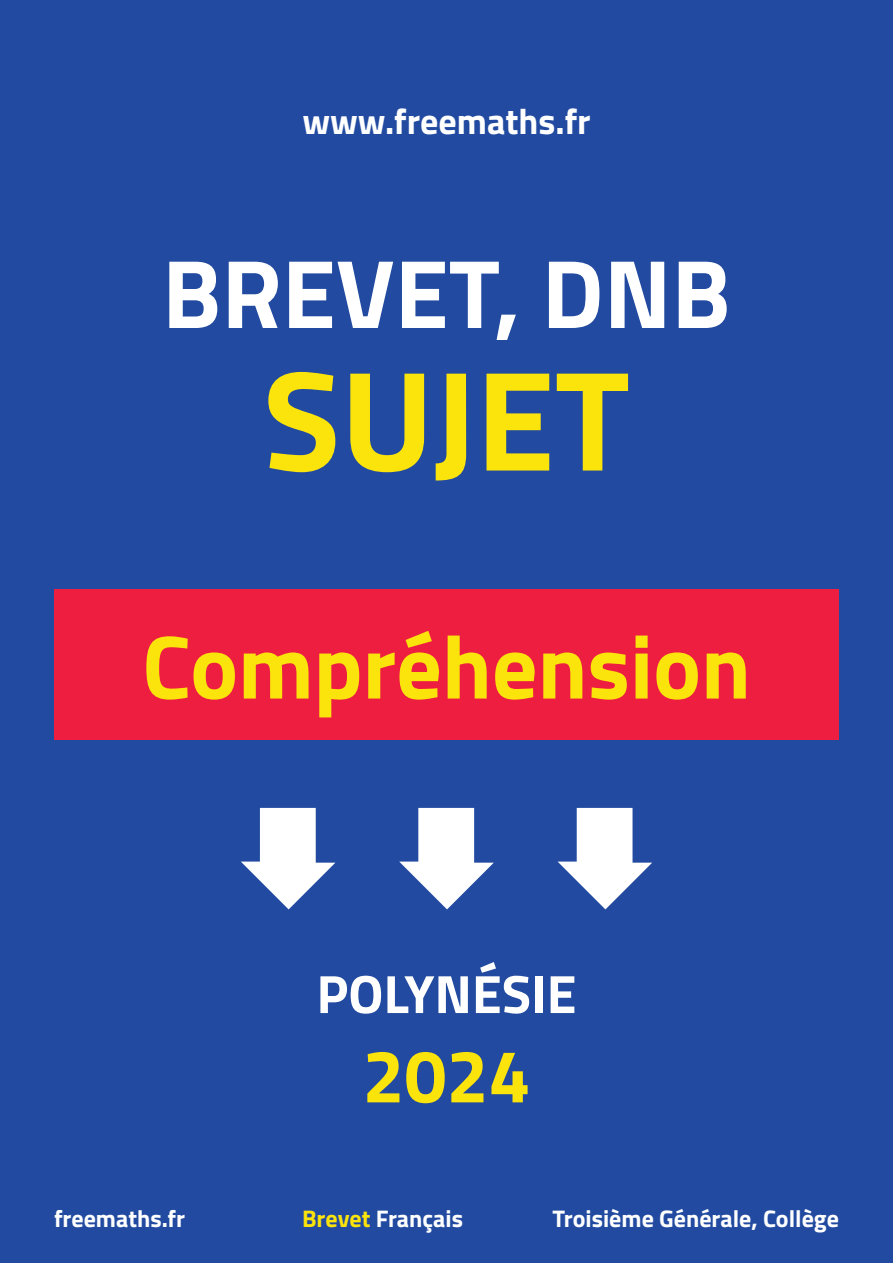
<style>
.page{position:relative;width:893px;height:1263px;background:#214aa0}
.page>*{position:absolute;margin:0;border:0;box-sizing:border-box;transform-origin:0 0}
.t1{font:700 142.5px "Titillium";color:#fbe30c}
.t2{font:700 97.5px "Titillium";color:#fff}
.t3{font:700 90px "Titillium";color:#fbe30c}
.t4{font:700 75px "Titillium";color:#fbe30c}
.t5{font:700 54px "Titillium";color:#fff}
.t6{font:700 36px "Titillium";color:#fff}
.t7{font:700 24px "Titillium";color:#fff}
.s1{color:#fbe30c}
</style>
<div class="page">
<svg style="left:241px;top:808px;width:94px;height:101px"></svg>
<svg style="left:399px;top:808px;width:95px;height:101px"></svg>
<svg style="left:558px;top:808px;width:94px;height:101px"></svg>
<div style="left:54px;top:589px;width:785px;height:151px;background:#ed1e40"></div>
<h3 class="t6" style="left:302px;top:94px;width:290px">www.freemaths.fr</h3>
<h2 class="t2" style="left:162px;top:219px;width:570px">BREVET, DNB</h2>
<h1 class="t1" style="left:263px;top:312px;width:368px">SUJET</h1>
<h3 class="t3" style="left:142px;top:598px;width:610px">Compréhension</h3>
<p class="t5" style="left:316px;top:953px;width:262px">POLYNÉSIE</p>
<h3 class="t4" style="left:362px;top:1019px;width:169px">2024</h3>
<p class="t7" style="left:54px;top:1200px;width:133px">freemaths.fr</p>
<p class="t7" style="left:302px;top:1200px;width:162px"><span class="s1">Brevet</span> Français</p>
<p class="t7" style="left:552px;top:1200px;width:288px">Troisième Générale, Collège</p>
</div>
